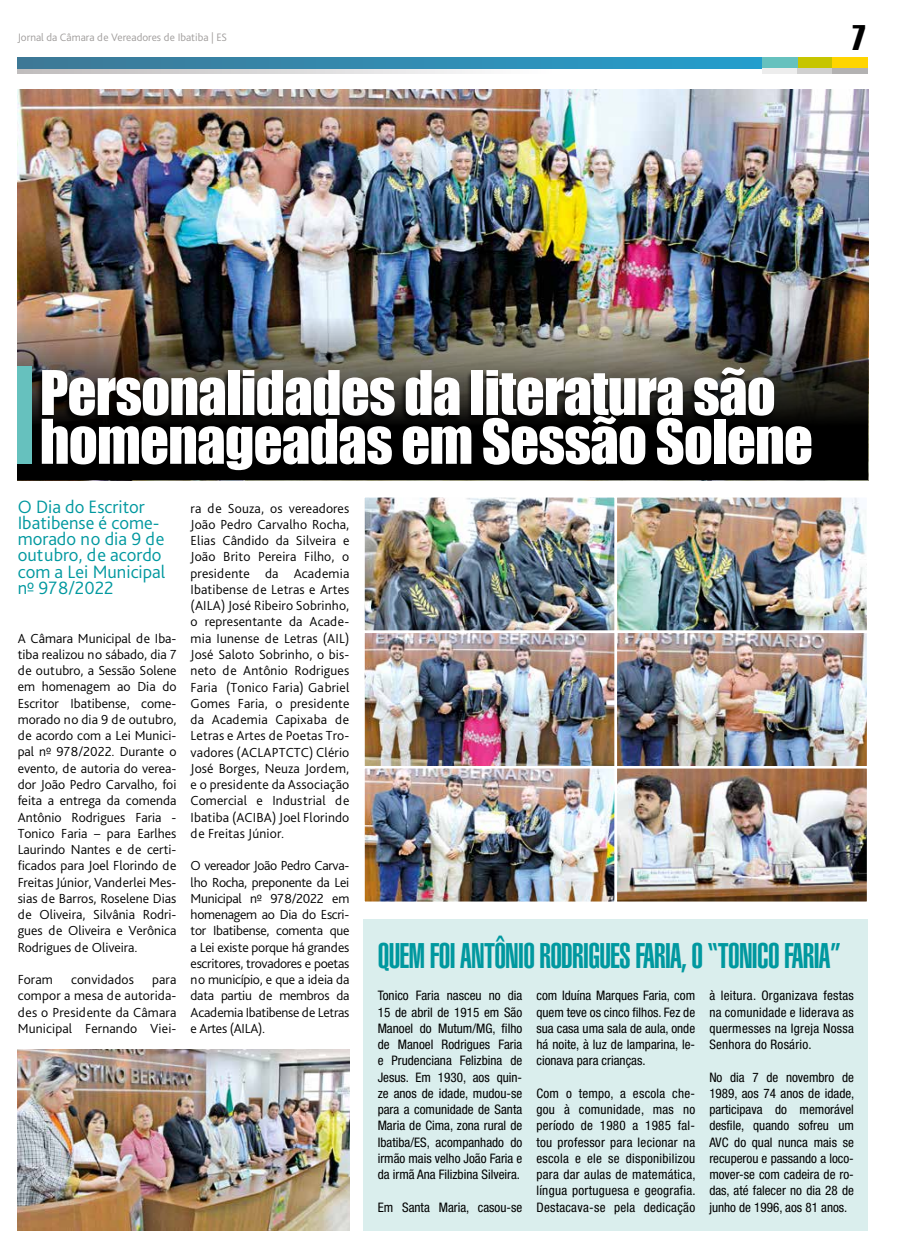
<style>
.page{position:relative;width:900px;height:1255px;background:#fff}
.page>*{position:absolute;margin:0;border:0;box-sizing:border-box;transform-origin:0 0}
.t1{font:56.88px/48.8px "Impact";letter-spacing:-.015em;color:#fff}
.t2{font:35.38px "Haettenschweiler";color:#000}
.t3{font:900 extra-condensed 35px "Helvetica";letter-spacing:-.02em;color:#00989f}
.t4{font:300 18.75px/16.2px "Bliss Pro";color:#00989f}
.t5{font:300 13.75px/16.2px "Bliss Pro";letter-spacing:.01em;color:#000;text-align:justify}
.t6{font:condensed 13.12px/16.2px "Helvetica Neue LT Pro";color:#000;text-align:justify}
.t7{font:300 11.25px "Bliss Pro";color:#a09d9c}
</style>
<div class="page">
<img style="left:18px;top:90px;width:850px;height:227px">
<img style="left:18px;top:1049px;width:331px;height:181px">
<div style="left:364px;top:919px;width:504px;height:311px;background:#daeeed"></div>
<img style="left:365px;top:498px;width:501px;height:403px">
<div style="left:362px;top:495px;width:255px;height:138px;border:2px solid #fff"></div>
<div style="left:362px;top:630px;width:255px;height:138px;border:2px solid #fff"></div>
<div style="left:362px;top:766px;width:255px;height:138px;border:2px solid #fff"></div>
<div style="left:615px;top:495px;width:254px;height:138px;border:2px solid #fff"></div>
<div style="left:615px;top:630px;width:254px;height:138px;border:2px solid #fff"></div>
<div style="left:615px;top:766px;width:254px;height:138px;border:2px solid #fff"></div>
<img style="left:18px;top:317px;width:850px;height:163px">
<div style="left:36px;top:369px;width:777px;height:109px;background:#000;opacity:.75"></div>
<div style="left:18px;top:366px;width:14px;height:98px;background:#66c1be"></div>
<svg style="left:18px;top:68px;width:744px;height:6px"></svg>
<svg style="left:18px;top:57px;width:744px;height:11px"></svg>
<div style="left:762px;top:68px;width:35px;height:6px;background:#ededed"></div>
<div style="left:797px;top:68px;width:36px;height:6px;background:#d0d0d0"></div>
<div style="left:833px;top:68px;width:35px;height:6px;background:#b3b2b2"></div>
<div style="left:797px;top:57px;width:36px;height:11px;background:#c6c500"></div>
<div style="left:833px;top:57px;width:35px;height:11px;background:#ffd500"></div>
<div style="left:762px;top:57px;width:35px;height:11px;background:#66c1be"></div>
<p class="t7" style="left:18px;top:30px;width:211px">Jornal da Câmara de Vereadores de Ibatiba | ES</p>
<h2 class="t2" style="left:852px;top:13px;width:15px">7</h2>
<h1 class="t1" style="left:40px;top:367px;width:775px">Personalidades da literatura são homenageadas em Sessão Solene</h1>
<h3 class="t4" style="left:18px;top:497px;width:149px">O Dia do Escritor<br>Ibatibense é come&shy;morado no dia 9 de outubro, de acordo com a Lei Municipal nº 978/2022</h3>
<p class="t5" style="left:18px;top:629px;width:160px">A Câmara Municipal de Iba&shy;tiba realizou no sábado, dia 7 de outubro, a Sessão Solene em homenagem ao Dia do Escritor Ibatibense, come&shy;morado no dia 9 de outubro, de acordo com a Lei Munici&shy;pal nº 978/2022. Durante o evento, de autoria do verea&shy;dor João Pedro Carvalho, foi feita a entrega da comenda Antônio Rodrigues Faria - Tonico Faria – para Earlhes Laurindo Nantes e de certi&shy;ficados para Joel Florindo de Freitas Júnior, Vanderlei Mes&shy;sias de Barros, Roselene Dias de Oliveira, Silvânia Rodri&shy;gues de Oliveira e Verônica Rodrigues de Oliveira.</p>
<p class="t5" style="left:18px;top:971px;width:37px">Foram</p>
<p class="t5" style="left:71px;top:971px;width:64px">convidados</p>
<p class="t5" style="left:18px;top:971px;width:160px;text-indent:134px">para compor a mesa de autorida&shy;des o Presidente da Câmara Municipal Fernando Viei-</p>
<p class="t5" style="left:191px;top:499px;width:160px">ra de Souza, os vereadores João Pedro Carvalho Rocha, Elias Cândido da Silveira e João Brito Pereira Filho, o presidente da Academia Ibatibense de Letras e Artes (AILA) José Ribeiro Sobrinho, o representante da Acade&shy;mia Iunense de Letras (AIL)<br>José Saloto Sobrinho, o bis&shy;neto de Antônio Rodrigues Faria (Tonico Faria) Gabriel Gomes Faria, o presidente da Academia Capixaba de Letras e Artes de Poetas Tro&shy;vadores (ACLAPTCTC) Clério José Borges, Neuza Jordem, e o presidente da Associação Comercial e Industrial de Ibatiba (ACIBA) Joel Florindo de Freitas Júnior.</p>
<p class="t5" style="left:191px;top:857px;width:160px">O vereador João Pedro Carva&shy;lho Rocha, preponente da Lei Municipal nº 978/2022 em homenagem ao Dia do Escri&shy;tor Ibatibense, comenta que a Lei existe porque há grandes escritores, trovadores e poetas no município, e que a ideia da data partiu de membros da Academia Ibatibense de Letras e Artes (AILA).</p>
<h3 class="t3" style="left:378px;top:935px;width:465px">QUEM FOI ANTÔNIO RODRIGUES FARIA, O “TONICO FARIA”</h3>
<p class="t6" style="left:378px;top:987px;width:146px">Tonico Faria nasceu no dia 15 de abril de 1915 em São Manoel do Mutum/MG, filho de Manoel Rodrigues Faria e Prudenciana Felizbina de Jesus. Em 1930, aos quin&shy;ze anos de idade, mudou-se para a comunidade de Santa Maria de Cima, zona rural de Ibatiba/ES, acompanhado do irmão mais velho João Faria e da irmã Ana Filizbina Silveira.</p>
<p class="t6" style="left:378px;top:1198px;width:146px">Em Santa Maria, casou-se</p>
<p class="t6" style="left:709px;top:987px;width:146px">à leitura. Organizava festas na comunidade e liderava as quermesses na Igreja Nossa Senhora do Rosário.</p>
<p class="t6" style="left:709px;top:1068px;width:147px">No dia 7 de novembro de 1989, aos 74 anos de idade, participava do memorável desfile, quando sofreu um AVC do qual nunca mais se recuperou e passando a loco&shy;mover-se com cadeira de ro&shy;das, até falecer no dia 28 de junho de 1996, aos 81 anos.</p>
<p class="t6" style="left:536px;top:987px;width:160px">com Iduína Marques Faria, com quem teve os cinco filhos. Fez de sua casa uma sala de aula, onde há noite, à luz de lamparina, le&shy;cionava para crianças.</p>
<p class="t6" style="left:536px;top:1084px;width:161px">Com o tempo, a escola che&shy;gou à comunidade, mas no período de 1980 a 1985 fal&shy;tou professor para lecionar na escola e ele se disponibilizou para dar aulas de matemática, língua portuguesa e geografia.<br>Destacava-se pela dedicação</p>
</div>
